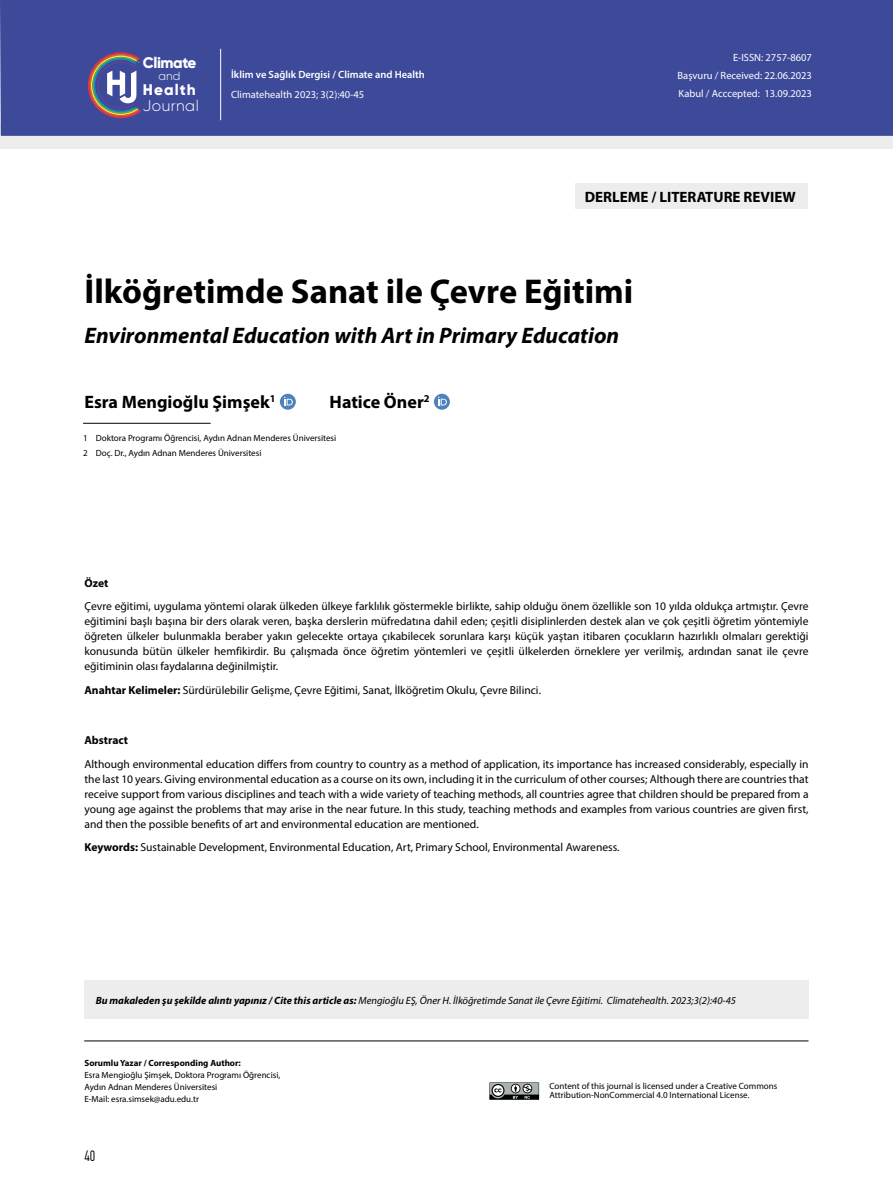
<style>
.page{position:relative;width:893px;height:1191px;background:#fff}
.page>*{position:absolute;margin:0;border:0;box-sizing:border-box;transform-origin:0 0}
.t1{font:700 34.5px "Myriad Pro";color:#000}
.t2{font:italic 700 22.5px "Myriad Pro";color:#000}
.t3{font:700 18px "Myriad Pro";color:#000}
.t4{font:800 15.45px "Gilroy";letter-spacing:-.03em;color:#fff}
.t5{font:300 15.45px "Gilroy";letter-spacing:.03em;color:#fff}
.t6{font:700 15px "Myriad Pro";color:#000}
.t7{font:300 15px "PF Din Text Comp Pro";color:#000}
.t8{font:300 11.85px "Gilroy";color:#fff}
.t9{font:11.55px/15px "Myriad Pro";color:#000;text-align:justify}
.t10{font:700 11.55px "Myriad Pro";color:#000}
.t11{font:italic 10.5px "Myriad Pro";color:#000}
.t12{font:10.5px/18px "Myriad Pro";color:#fff;text-align:justify}
.t13{font:600 10.5px "Myriad Pro";color:#fff}
.t14{font:9px/12px "Myriad Pro";color:#000}
.t15{font:700 9px "Myriad Pro";color:#000}
.s1{font-weight:700}
</style>
<div class="page">
<div style="left:0;top:123px;width:893px;height:26px;background:#ededed"></div>
<svg style="left:434px;top:394px;width:16px;height:16px"></svg>
<svg style="left:438px;top:397px;width:9px;height:8px"></svg>
<svg style="left:280px;top:394px;width:16px;height:16px"></svg>
<svg style="left:284px;top:397px;width:9px;height:8px"></svg>
<hr style="left:83px;top:423px;width:128px;height:1px;background:#000">
<hr style="left:84px;top:1040px;width:724px;height:1px;background:#000">
<svg style="left:489px;top:1082px;width:50px;height:17px"></svg>
<div style="left:84px;top:980px;width:724px;height:39px;background:#ededed"></div>
<div style="left:0;top:0;width:893px;height:136px;background:#3d4a99"></div>
<hr style="left:220px;top:49px;width:1px;height:71px;background:#fff">
<svg style="left:88px;top:52px;width:55px;height:66px;background:#726f96"></svg>
<div style="left:575px;top:184px;width:233px;height:25px;background:#ededed"></div>
<h3 class="t4" style="left:143px;top:52px;width:55px">Climate</h3>
<h3 class="t5" style="left:143px;top:96px;width:57px">Journal</h3>
<p class="t8" style="left:158px;top:69px;width:23px">and</p>
<h3 class="t4" style="left:143px;top:79px;width:54px">Health</h3>
<p class="t13" style="left:231px;top:68px;width:195px">İklim ve Sağlık Dergisi / Climate and Health</p>
<p class="t12" style="left:231px;top:85px;width:135px">Climatehealth 2023; 3(2):40-45</p>
<p class="t12" style="left:678px;top:48px;width:136px;text-indent:55px">E-ISSN: 2757-8607<br>Başvuru / Received: 22.06.2023<br>Kabul / Acccepted: 13.09.2023</p>
<p class="t6" style="left:585px;top:187px;width:213px">DERLEME / LITERATURE REVIEW</p>
<h1 class="t1" style="left:84px;top:269px;width:550px">İlköğretimde Sanat ile Çevre Eğitimi</h1>
<h2 class="t2" style="left:84px;top:320px;width:536px">Environmental Education with Art in Primary Education</h2>
<h3 class="t3" style="left:84px;top:390px;width:193px">Esra Mengioğlu Şimşek<sup>1</sup></h3>
<h3 class="t3" style="left:330px;top:390px;width:102px">Hatice Öner<sup>2</sup></h3>
<p class="t14" style="left:83px;top:430px;width:255px;line-height:14.7px">1 Doktora Programı Öğrencisi, Aydın Adnan Menderes Üniversitesi<br>2 Doç. Dr., Aydın Adnan Menderes Üniversitesi</p>
<p class="t10" style="left:84px;top:575px;width:25px">Özet</p>
<p class="t9" style="left:84px;top:598px;width:726px">Çevre eğitimi, uygulama yöntemi olarak ülkeden ülkeye farklılık göstermekle birlikte, sahip olduğu önem özellikle son 10 yılda oldukça artmıştır. Çevre eğitimini başlı başına bir ders olarak veren, başka derslerin müfredatına dahil eden; çeşitli disiplinlerden destek alan ve çok çeşitli öğretim yöntemiyle öğreten ülkeler bulunmakla beraber yakın gelecekte ortaya çıkabilecek sorunlara karşı küçük yaştan itibaren çocukların hazırlıklı olmaları gerektiği konusunda bütün ülkeler hemfikirdir. Bu çalışmada önce öğretim yöntemleri ve çeşitli ülkelerden örneklere yer verilmiş, ardından sanat ile çevre eğitiminin olası faydalarına değinilmiştir.</p>
<p class="t9" style="left:84px;top:682px;width:458px"><span class="s1">Anahtar Kelimeler:</span> Sürdürülebilir Gelişme, Çevre Eğitimi, Sanat, İlköğretim Okulu, Çevre Bilinci.</p>
<p class="t10" style="left:84px;top:732px;width:45px">Abstract</p>
<p class="t9" style="left:84px;top:756px;width:726px">Although environmental education differs from country to country as a method of application, its importance has increased considerably, especially in the last 10 years. Giving environmental education as a course on its own, including it in the curriculum of other courses; Although there are countries that receive support from various disciplines and teach with a wide variety of teaching methods, all countries agree that children should be prepared from a young age against the problems that may arise in the near future. In this study, teaching methods and examples from various countries are given first, and then the possible benefits of art and environmental education are mentioned.</p>
<p class="t9" style="left:84px;top:839px;width:537px"><span class="s1">Keywords:</span> Sustainable Development, Environmental Education, Art, Primary School, Environmental Awareness.</p>
<p class="t11" style="left:96px;top:993px;width:642px"><span class="s1">Bu makaleden şu şekilde alıntı yapınız / Cite this article as:</span> Mengioğlu EŞ, Öner H. İlköğretimde Sanat ile Çevre Eğitimi. Climatehealth. 2023;3(2):40-45</p>
<p class="t15" style="left:84px;top:1057px;width:158px">Sorumlu Yazar / Corresponding Author:</p>
<p class="t14" style="left:84px;top:1069px;width:197px">Esra Mengioğlu Şimşek, Doktora Programı Öğrencisi,<br>Aydın Adnan Menderes Üniversitesi<br>E-Mail: esra.simsek@adu.edu.tr</p>
<p class="t7" style="left:84px;top:1147px;width:13px">40</p>
<p class="t14" style="left:549px;top:1081px;width:229px;line-height:9px">Content of this journal is licensed under a Creative Commons<br>Attribution-NonCommercial 4.0 International License.</p>
</div>
